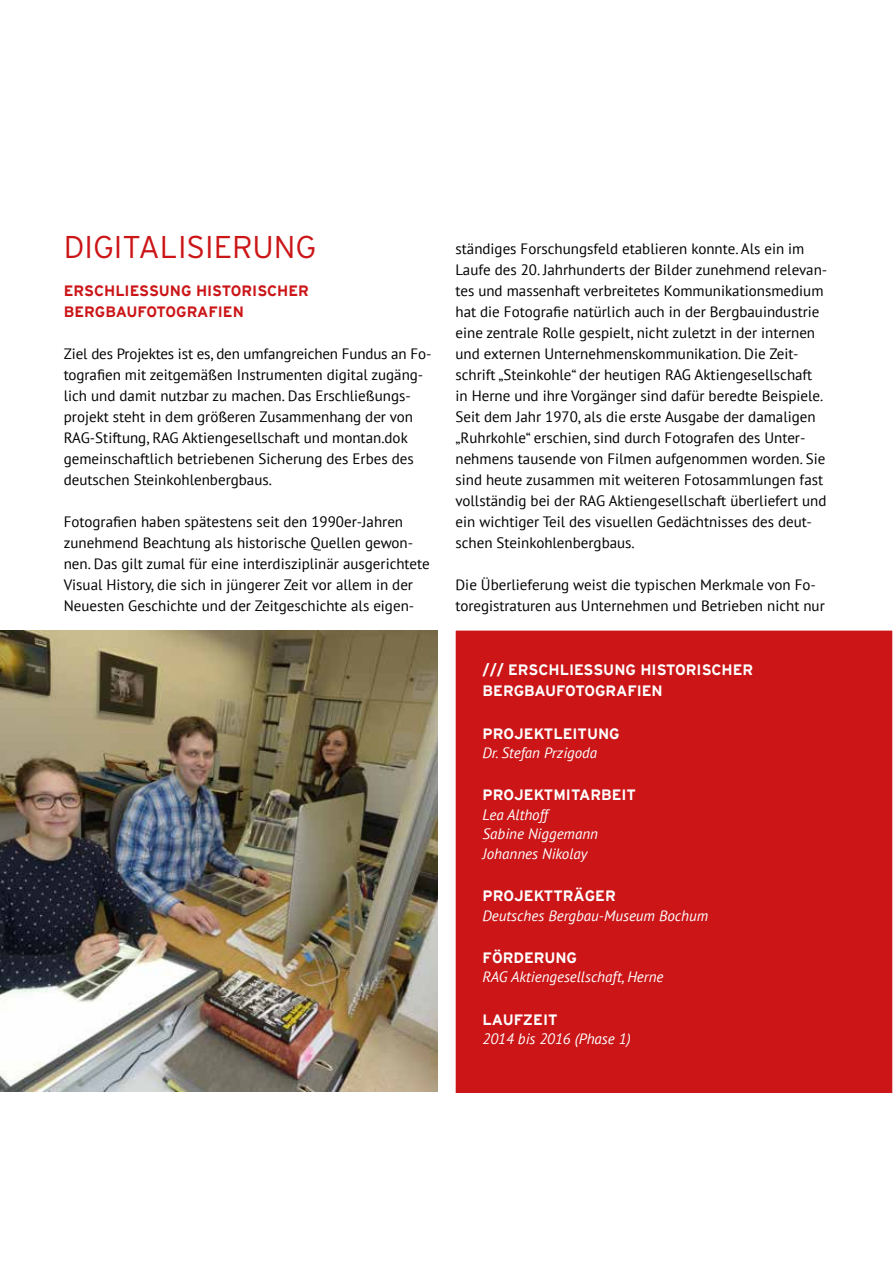
<style>
.page{position:relative;width:893px;height:1263px;background:#fff}
.page>*{position:absolute;margin:0;border:0;box-sizing:border-box;transform-origin:0 0}
.t1{font:300 31.5px "Interstate";color:#cb1517}
.t2{font:15px/21px "PT Sans";color:#000}
.t3{font:italic 15px/19.5px "PT Sans";color:#fff}
.t4{font:700 15px/21px "Interstate";color:#fff}
.t5{font:700 15px/21px "Interstate";color:#cb1517}
</style>
<div class="page">
<img style="left:0;top:631px;width:438px;height:461px">
<div style="left:455px;top:630px;width:438px;height:463px;background:#cb1517"></div>
<h1 class="t1" style="left:64px;top:229px;width:254px">DIGITALISIERUNG</h1>
<p class="t5" style="left:64px;top:280px;width:247px">ERSCHLIESSUNG HISTORISCHER<br>BERGBAUFOTOGRAFIEN</p>
<p class="t2" style="left:64px;top:343px;width:369px">Ziel des Projektes ist es, den umfangreichen Fundus an Fo&shy;tografien mit zeitgemäßen Instrumenten digital zugäng&shy;lich und damit nutzbar zu machen. Das Erschließungs&shy;projekt steht in dem größeren Zusammenhang der von RAG-Stiftung, RAG Aktiengesellschaft und montan.dok gemeinschaftlich betriebenen Sicherung des Erbes des deutschen Steinkohlenbergbaus.</p>
<p class="t2" style="left:64px;top:511px;width:367px">Fotografien haben spätestens seit den 1990er-Jahren zunehmend Beachtung als historische Quellen gewon&shy;nen. Das gilt zumal für eine interdisziplinär ausgerichtete Visual History, die sich in jüngerer Zeit vor allem in der Neuesten Geschichte und der Zeitgeschichte als eigen-</p>
<p class="t2" style="left:455px;top:238px;width:373px">ständiges Forschungsfeld etablieren konnte. Als ein im Laufe des 20. Jahrhunderts der Bilder zunehmend relevan&shy;tes und massenhaft verbreitetes Kommunikationsmedium hat die Fotografie natürlich auch in der Bergbauindustrie eine zentrale Rolle gespielt, nicht zuletzt in der internen und externen Unternehmenskommunikation. Die Zeit&shy;schrift „Steinkohle“ der heutigen RAG Aktiengesellschaft in Herne und ihre Vorgänger sind dafür beredte Beispiele.<br>Seit dem Jahr 1970, als die erste Ausgabe der damaligen „Ruhrkohle“ erschien, sind durch Fotografen des Unter&shy;nehmens tausende von Filmen aufgenommen worden. Sie sind heute zusammen mit weiteren Fotosammlungen fast vollständig bei der RAG Aktiengesellschaft überliefert und ein wichtiger Teil des visuellen Gedächtnisses des deut&shy;schen Steinkohlenbergbaus.</p>
<p class="t2" style="left:455px;top:574px;width:371px">Die Überlieferung weist die typischen Merkmale von Fo&shy;toregistraturen aus Unternehmen und Betrieben nicht nur</p>
<p class="t4" style="left:483px;top:659px;width:272px">/// ERSCHLIESSUNG HISTORISCHER<br>BERGBAUFOTOGRAFIEN</p>
<p class="t4" style="left:483px;top:723px;width:139px">PROJEKTLEITUNG</p>
<p class="t3" style="left:483px;top:743px;width:116px">Dr. Stefan Przigoda</p>
<p class="t4" style="left:483px;top:784px;width:155px">PROJEKTMITARBEIT</p>
<p class="t3" style="left:483px;top:805px;width:117px">Lea Althoff<br>Sabine Niggemann<br>Johannes Nikolay</p>
<p class="t4" style="left:483px;top:885px;width:135px">PROJEKTTRÄGER</p>
<p class="t3" style="left:483px;top:905px;width:227px">Deutsches Bergbau-Museum Bochum</p>
<p class="t4" style="left:483px;top:947px;width:96px">FÖRDERUNG</p>
<p class="t3" style="left:483px;top:967px;width:182px">RAG Aktiengesellschaft, Herne</p>
<p class="t4" style="left:483px;top:1009px;width:76px">LAUFZEIT</p>
<p class="t3" style="left:483px;top:1029px;width:150px">2014 bis 2016 (Phase 1)</p>
</div>
